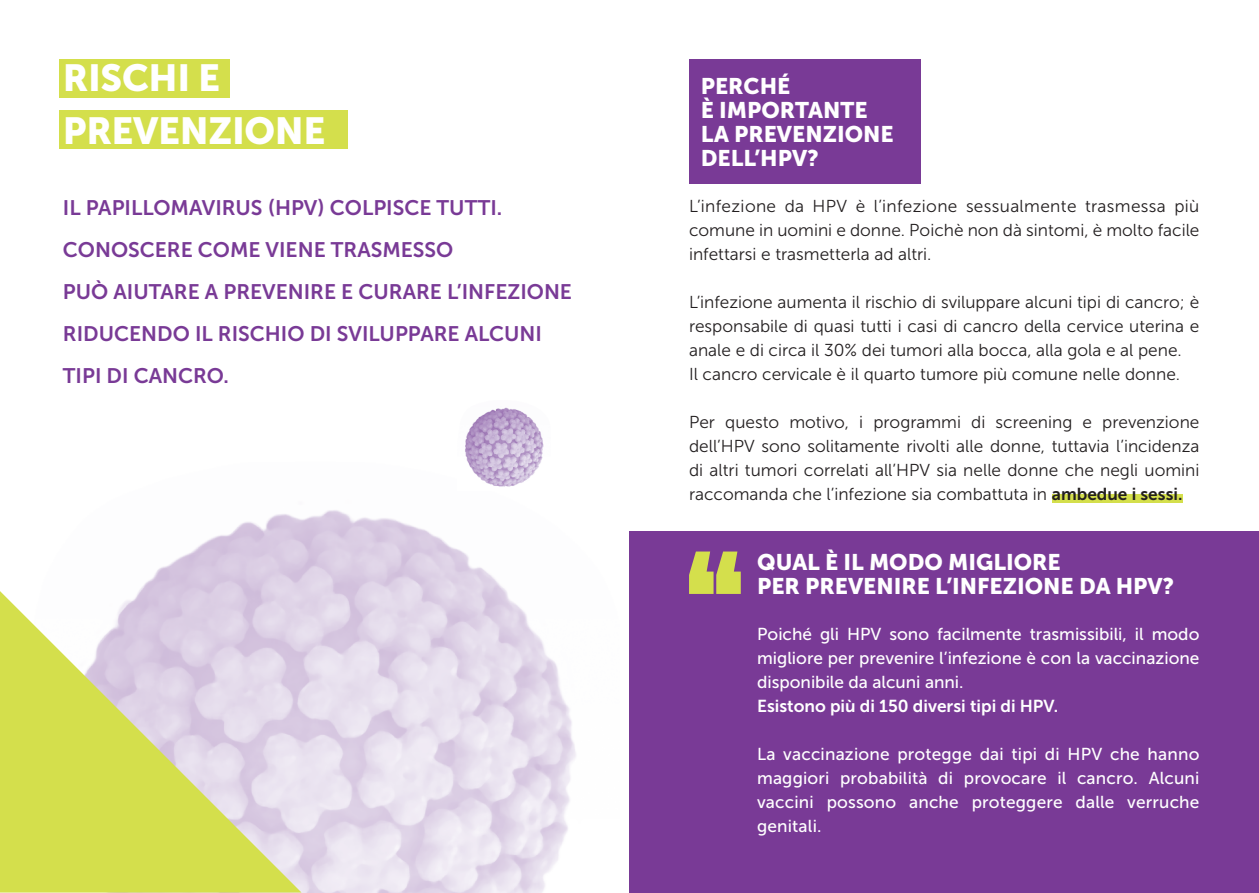
<style>
.page{position:relative;width:1259px;height:893px;background:#fff}
.page>*{position:absolute;margin:0;border:0;box-sizing:border-box;transform-origin:0 0}
.t1{font:37.5px "Museo Sans 900";letter-spacing:-.01em;color:#fff}
.t2{font:22.5px "Museo Sans 900";color:#fff}
.t3{font:21px/42px "Museo Sans 700";color:#793a96}
.t4{font:17.25px/24px "Museo Sans 300";color:#231f20;text-align:justify}
.t5{font:17.25px/24px "Museo Sans 500";letter-spacing:.005em;color:#fff;text-align:justify}
.t6{font:17.25px "Museo Sans 700";color:#fff}
.s1{font-family:"Museo Sans 700"}
</style>
<div class="page">
<div style="left:60px;top:60px;width:170px;height:38px;background:#d4df4c"></div>
<div style="left:1052px;top:494px;width:130px;height:9px;background:#d4df4c"></div>
<div style="left:629px;top:532px;width:630px;height:361px;background:#793a96"></div>
<img style="left:20px;top:510px;width:556px;height:383px">
<div style="left:689px;top:60px;width:231px;height:124px;background:#793a96"></div>
<div style="left:60px;top:110px;width:287px;height:38px;background:#d4df4c"></div>
<svg style="left:0;top:591px;width:301px;height:301px;background:#dbdb9a"></svg>
<svg style="left:689px;top:551px;width:52px;height:43px"></svg>
<img style="left:465px;top:407px;width:79px;height:80px">
<p class="t1" style="left:63px;top:57px;width:159px">RISCHI E</p>
<p class="t1" style="left:63px;top:109px;width:264px">PREVENZIONE</p>
<p class="t3" style="left:63px;top:186px;width:441px">IL PAPILLOMAVIRUS (HPV) COLPISCE TUTTI.</p>
<p class="t3" style="left:63px;top:228px;width:392px">CONOSCERE COME VIENE TRASMESSO</p>
<p class="t3" style="left:63px;top:270px;width:510px">PUÒ AIUTARE A PREVENIRE E CURARE L’INFEZIONE<br>RIDUCENDO IL RISCHIO DI SVILUPPARE ALCUNI<br>TIPI DI CANCRO.</p>
<p class="t2" style="left:701px;top:73px;width:91px">PERCHÉ</p>
<p class="t2" style="left:701px;top:97px;width:168px">È IMPORTANTE</p>
<p class="t2" style="left:701px;top:121px;width:195px">LA PREVENZIONE</p>
<p class="t2" style="left:701px;top:145px;width:119px">DELL’HPV?</p>
<p class="t4" style="left:689px;top:194px;width:512px">L’infezione da HPV è l’infezione sessualmente trasmessa più comune in uomini e donne. Poichè non dà sintomi, è molto facile infettarsi e trasmetterla ad altri.</p>
<p class="t4" style="left:689px;top:290px;width:512px">L’infezione aumenta il rischio di sviluppare alcuni tipi di cancro; è responsabile di quasi tutti i casi di cancro della cervice uterina e anale e di circa il 30% dei tumori alla bocca, alla gola e al pene.</p>
<p class="t4" style="left:689px;top:362px;width:492px">Il cancro cervicale è il quarto tumore più comune nelle donne.</p>
<p class="t4" style="left:689px;top:410px;width:512px">Per questo motivo, i programmi di screening e prevenzione dell’HPV sono solitamente rivolti alle donne, tuttavia l’incidenza di altri tumori correlati all’HPV sia nelle donne che negli uomini raccomanda che l’infezione sia combattuta in <span class="s1">ambedue i sessi.</span></p>
<p class="t2" style="left:757px;top:549px;width:305px">QUAL È IL MODO MIGLIORE</p>
<p class="t2" style="left:757px;top:573px;width:418px">PER PREVENIRE L’INFEZIONE DA HPV?</p>
<p class="t5" style="left:757px;top:622px;width:444px">Poiché gli HPV sono facilmente trasmissibili, il modo migliore per prevenire l’infezione è con la vaccinazione disponibile da alcuni anni.</p>
<p class="t6" style="left:757px;top:697px;width:303px">Esistono più di 150 diversi tipi di HPV.</p>
<p class="t5" style="left:757px;top:742px;width:444px">La vaccinazione protegge dai tipi di HPV che hanno maggiori probabilità di provocare il cancro. Alcuni vaccini possono anche proteggere dalle verruche genitali.</p>
</div>
